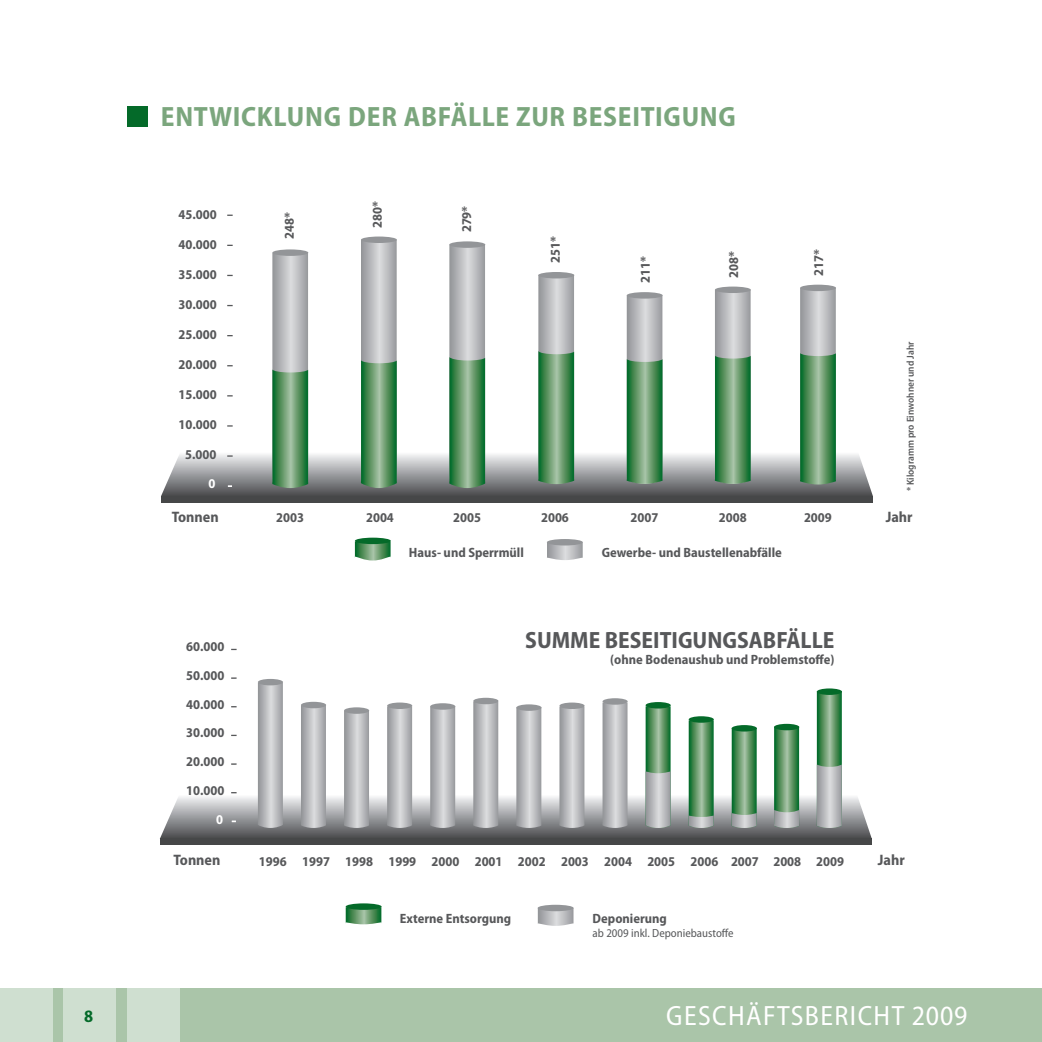
<style>
.page{position:relative;width:1042px;height:1042px;background:#fff}
.page>*{position:absolute;margin:0;border:0;box-sizing:border-box;transform-origin:0 0}
.t1{font:700 semi-condensed 28px "Myriad Pro";letter-spacing:.025em;color:#7ba67d}
.t2{font:semi-condensed 28px "Myriad Pro";letter-spacing:.05em;color:#fff}
.t3{font:700 semi-condensed 23.62px "Myriad Pro";color:#57585a}
.t4{font:700 semi-condensed 17.5px "Myriad Pro";color:#046a29}
.t5{font:700 semi-condensed 15.22px "Myriad Pro";color:#57585a}
.t6{font:700 semi-condensed 13.47px "Myriad Pro";color:#57585a}
.t7{font:700 semi-condensed 13.47px "Myriad Pro";color:#fff}
.t8{font:semi-condensed 11.72px "Myriad Pro";color:#57585a}
.t9{font:600 semi-condensed 10.15px "Myriad Pro";color:#57585a}
</style>
<div class="page">
<div style="left:0;top:988px;width:1042px;height:54px;background:#aac5a9"></div>
<div style="left:63px;top:988px;width:53px;height:54px;background:#cfdfd0"></div>
<div style="left:127px;top:988px;width:52px;height:54px;background:#cfdfd0"></div>
<div style="left:0;top:988px;width:52px;height:54px;background:#cfdfd0"></div>
<div style="left:127px;top:106px;width:21px;height:21px;background:#046a29"></div>
<div style="left:160px;top:838px;width:711px;height:7px;background:#464748"></div>
<svg style="left:355px;top:542px;width:36px;height:18px"></svg>
<div style="left:355px;top:538px;width:36px;height:6px;background:#046a29;border-radius:50%"></div>
<div style="left:361px;top:236px;width:36px;height:7px;background:#939598;border-radius:50%"></div>
<svg style="left:547px;top:543px;width:36px;height:17px"></svg>
<div style="left:547px;top:539px;width:36px;height:6px;background:#939598;border-radius:50%"></div>
<div style="left:161px;top:496px;width:711px;height:6px;background:#464748"></div>
<svg style="left:345px;top:907px;width:36px;height:17px"></svg>
<div style="left:346px;top:903px;width:36px;height:7px;background:#046a29;border-radius:50%"></div>
<svg style="left:538px;top:909px;width:35px;height:17px"></svg>
<div style="left:538px;top:905px;width:35px;height:6px;background:#939598;border-radius:50%"></div>
<svg style="left:160px;top:677px;width:712px;height:162px"></svg>
<svg style="left:161px;top:240px;width:712px;height:256px"></svg>
<h1 class="t1" style="left:161px;top:101px;width:574px">Entwicklung der Abfälle zur Beseitigung</h1>
<p class="t6" style="left:178px;top:207px;width:40px">45.000</p>
<p class="t6" style="left:178px;top:237px;width:40px">40.000</p>
<p class="t6" style="left:178px;top:267px;width:40px">35.000</p>
<p class="t6" style="left:178px;top:297px;width:40px">30.000</p>
<p class="t6" style="left:178px;top:327px;width:40px">25.000</p>
<p class="t6" style="left:178px;top:357px;width:40px">20.000</p>
<p class="t6" style="left:178px;top:387px;width:40px">15.000</p>
<p class="t6" style="left:178px;top:417px;width:40px">10.000</p>
<p class="t6" style="left:185px;top:446px;width:33px">5.000</p>
<p class="t7" style="left:208px;top:476px;width:8px">0</p>
<p class="t6" style="left:282px;top:239px;width:28px;rotate:-90deg">248*</p>
<p class="t6" style="left:370px;top:228px;width:28px;rotate:-90deg">280*</p>
<p class="t6" style="left:459px;top:232px;width:28px;rotate:-90deg">279*</p>
<p class="t6" style="left:547px;top:263px;width:28px;rotate:-90deg">251*</p>
<p class="t6" style="left:638px;top:283px;width:28px;rotate:-90deg">211*</p>
<p class="t6" style="left:726px;top:278px;width:28px;rotate:-90deg">208*</p>
<p class="t6" style="left:811px;top:276px;width:28px;rotate:-90deg">217*</p>
<p class="t9" style="left:904px;top:491px;width:151px;rotate:-90deg">* Kilogramm pro Einwohner und Jahr</p>
<p class="t5" style="left:172px;top:508px;width:49px">Tonnen</p>
<p class="t5" style="left:886px;top:508px;width:28px">Jahr</p>
<p class="t6" style="left:276px;top:510px;width:29px">2003</p>
<p class="t6" style="left:366px;top:510px;width:29px">2004</p>
<p class="t6" style="left:453px;top:510px;width:29px">2005</p>
<p class="t6" style="left:541px;top:510px;width:29px">2006</p>
<p class="t6" style="left:630px;top:510px;width:29px">2007</p>
<p class="t6" style="left:719px;top:510px;width:29px">2008</p>
<p class="t6" style="left:804px;top:510px;width:29px">2009</p>
<p class="t6" style="left:186px;top:639px;width:40px">60.000</p>
<p class="t6" style="left:186px;top:668px;width:40px">50.000</p>
<p class="t6" style="left:186px;top:696px;width:40px">40.000</p>
<p class="t6" style="left:186px;top:725px;width:40px">30.000</p>
<p class="t6" style="left:186px;top:754px;width:40px">20.000</p>
<p class="t6" style="left:186px;top:783px;width:40px">10.000</p>
<p class="t7" style="left:216px;top:812px;width:8px">0</p>
<p class="t6" style="left:409px;top:545px;width:116px">Haus- und Sperrmüll</p>
<p class="t6" style="left:602px;top:545px;width:182px">Gewerbe- und Baustellenabfälle</p>
<h2 class="t3" style="left:525px;top:626px;width:311px">SUMME BESEITIGUNGSABFÄLLE</h2>
<p class="t6" style="left:610px;top:652px;width:226px">(ohne Bodenaushub und Problemstoffe)</p>
<p class="t5" style="left:173px;top:852px;width:49px">Tonnen</p>
<p class="t5" style="left:878px;top:852px;width:28px">Jahr</p>
<p class="t6" style="left:259px;top:854px;width:202px">1996 1997 1998 1999 2000</p>
<p class="t6" style="left:690px;top:854px;width:155px">2006 2007 2008 2009</p>
<p class="t6" style="left:475px;top:854px;width:72px">2001 2002</p>
<p class="t6" style="left:561px;top:854px;width:29px">2003</p>
<p class="t6" style="left:604px;top:854px;width:29px">2004</p>
<p class="t6" style="left:647px;top:854px;width:29px">2005</p>
<p class="t6" style="left:400px;top:911px;width:113px">Externe Entsorgung</p>
<p class="t6" style="left:593px;top:911px;width:76px">Deponierung</p>
<p class="t8" style="left:593px;top:927px;width:142px">ab 2009 inkl. Deponiebaustoffe</p>
<p class="t4" style="left:84px;top:1006px;width:11px">8</p>
<h1 class="t2" style="left:666px;top:1000px;width:303px">Geschäftsbericht 2009</h1>
</div>
